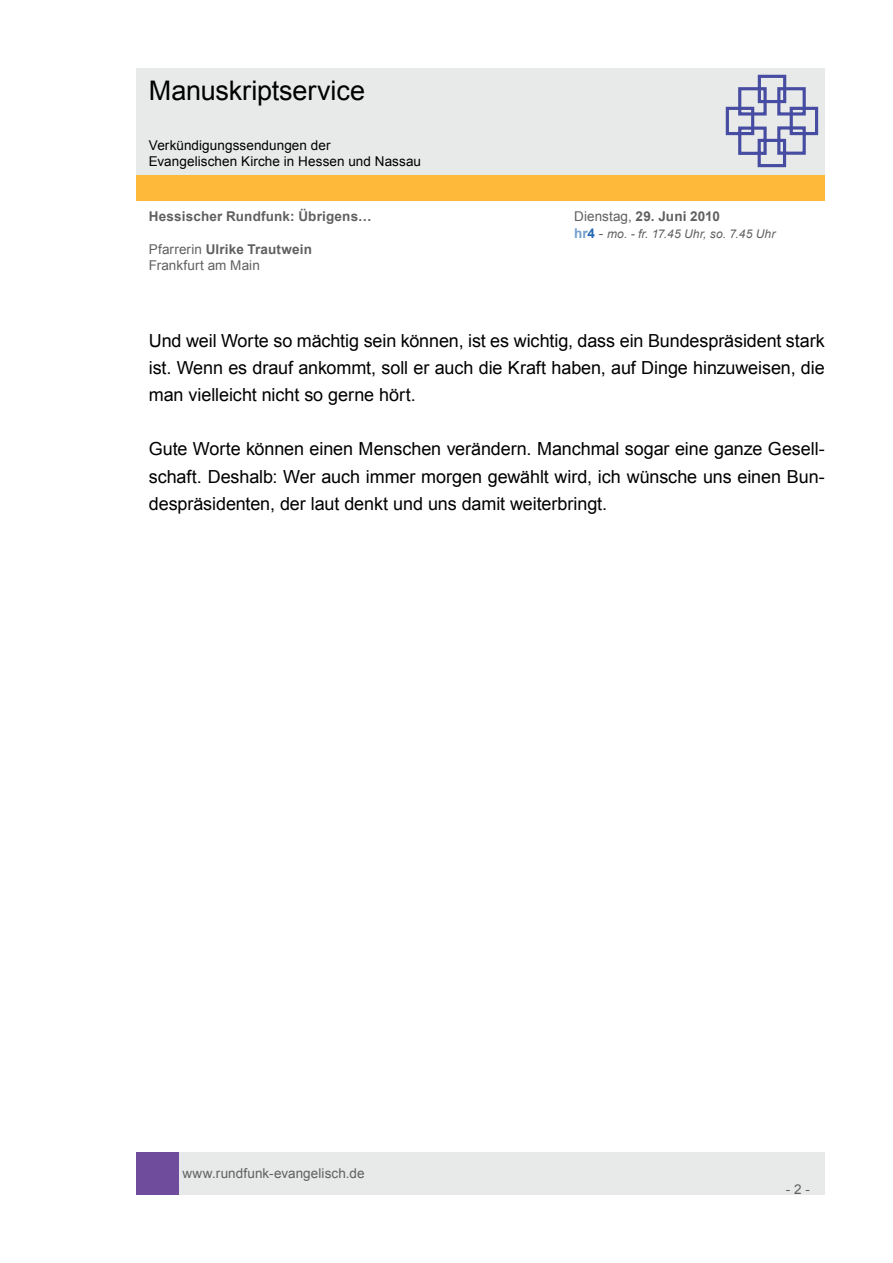
<style>
.page{position:relative;width:893px;height:1263px;background:#fff}
.page>*{position:absolute;margin:0;border:0;box-sizing:border-box;transform-origin:0 0}
.t1{font:27px "Arial";letter-spacing:-.005em;color:#000}
.t2{font:18px/27.2px "Arial";letter-spacing:-.005em;color:#000;text-align:justify}
.t3{font:13.5px/16.2px "Arial";letter-spacing:.005em;color:#606060}
.t4{font:13.5px/16.2px "Arial";letter-spacing:.005em;color:#000}
.t5{font:700 13.5px "Arial";letter-spacing:.015em;color:#606060}
.t6{font:italic 12px "Arial";letter-spacing:.015em;color:#606060}
.s1{font-weight:400}
.s2{font-weight:700;font-style:normal;font-size:13.5px;color:#71a0cc}
.s3{font-weight:700;font-style:normal;font-size:13.5px;color:#2369b2}
.s4{font-style:normal;font-size:13.5px}
.s5{font-weight:700}
</style>
<div class="page">
<div style="left:179px;top:1152px;width:646px;height:43px;background:#e8e9e9"></div>
<div style="left:136px;top:1152px;width:43px;height:43px;background:#704c9c"></div>
<div style="left:136px;top:175px;width:689px;height:26px;background:#ffb93a"></div>
<div style="left:136px;top:68px;width:689px;height:106px;background:#e8e9e9"></div>
<svg style="left:725px;top:74px;width:94px;height:94px"></svg>
<h1 class="t1" style="left:149px;top:73px;width:218px">Manuskriptservice</h1>
<p class="t4" style="left:149px;top:137px;width:274px">Verkündigungssendungen der<br>Evangelischen Kirche in Hessen und Nassau</p>
<p class="t5" style="left:149px;top:208px;width:224px">Hessischer Rundfunk: Übrigens…</p>
<p class="t5" style="left:574px;top:208px;width:147px"><span class="s1">Dienstag,</span> 29. Juni 2010</p>
<p class="t6" style="left:574px;top:226px;width:203px"><span class="s2">hr</span><span class="s3">4</span> <span class="s4">-</span> mo. - fr. 17.45 Uhr, so. 7.45 Uhr</p>
<p class="t3" style="left:149px;top:241px;width:165px">Pfarrerin <span class="s5">Ulrike Trautwein<br></span>Frankfurt am Main</p>
<p class="t2" style="left:149px;top:327px;width:677px">Und weil Worte so mächtig sein können, ist es wichtig, dass ein Bundespräsident stark ist. Wenn es drauf ankommt, soll er auch die Kraft haben, auf Dinge hinzuweisen, die man vielleicht nicht so gerne hört.</p>
<p class="t2" style="left:149px;top:436px;width:678px">Gute Worte können einen Menschen verändern. Manchmal sogar eine ganze Gesell&shy;schaft. Deshalb: Wer auch immer morgen gewählt wird, ich wünsche uns einen Bun&shy;despräsidenten, der laut denkt und uns damit weiterbringt.</p>
<p class="t3" style="left:182px;top:1165px;width:184px">www.rundfunk-evangelisch.de</p>
<p class="t3" style="left:786px;top:1181px;width:26px">- 2 -</p>
</div>
